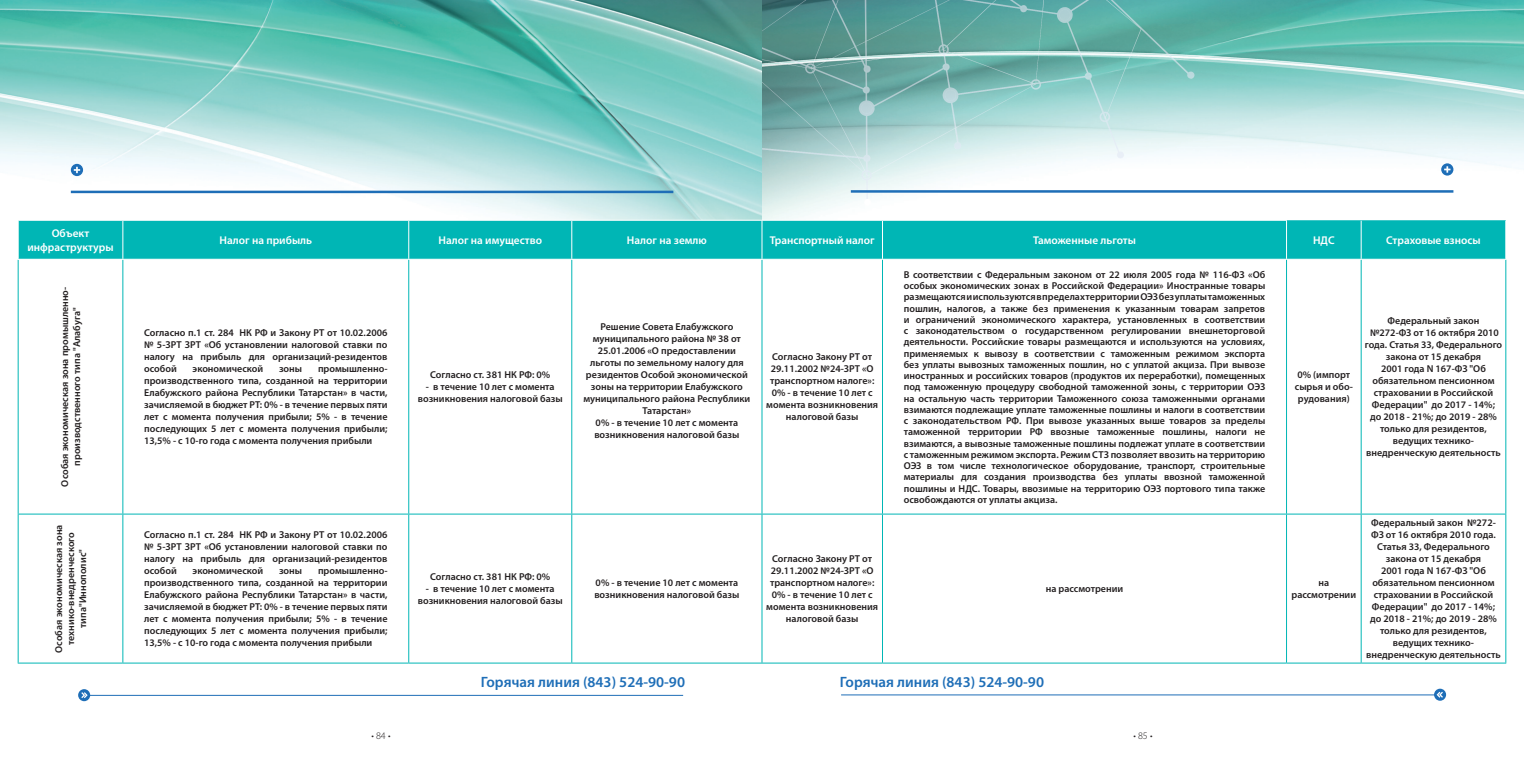
<style>
.page{position:relative;width:1524px;height:780px;background:#fff}
.page>*{position:absolute;margin:0;border:0;box-sizing:border-box;transform-origin:0 0}
.t1{font:600 15px "Myriad Pro";color:#1e6eb7}
.t2{font:600 11.25px/13.5px "Myriad Pro";color:#fff;text-align:center}
.t3{font:600 10px/12px "Myriad Pro";color:#231f20;text-align:center}
.t4{font:300 10px "Myriad Pro";color:#231f20}
</style>
<div class="page">
<img style="left:0;top:0;width:1524px;height:702px">
<hr style="left:851px;top:190px;width:602px;height:3px;background:#1e6eb7">
<svg style="left:1441px;top:163px;width:12px;height:12px"></svg>
<hr style="left:841px;top:694px;width:595px;height:1px;background:#1e6eb7">
<svg style="left:1434px;top:688px;width:12px;height:12px"></svg>
<svg style="left:71px;top:164px;width:12px;height:12px"></svg>
<hr style="left:71px;top:191px;width:602px;height:2px;background:#1e6eb7">
<hr style="left:88px;top:695px;width:595px;height:1px;background:#1e6eb7">
<svg style="left:78px;top:689px;width:12px;height:12px"></svg>
<div style="left:19px;top:220px;width:1486px;height:39px;background:#00b6b5"></div>
<svg style="left:19px;top:260px;width:742px;height:402px"></svg>
<hr style="left:18px;top:260px;width:1px;height:253px;background:#00b6b5">
<hr style="left:122px;top:260px;width:1px;height:253px;background:#00b6b5">
<hr style="left:408px;top:260px;width:1px;height:253px;background:#00b6b5">
<hr style="left:571px;top:260px;width:1px;height:253px;background:#00b6b5">
<hr style="left:761px;top:260px;width:1px;height:253px;background:#00b6b5">
<hr style="left:882px;top:260px;width:1px;height:253px;background:#00b6b5">
<hr style="left:1286px;top:260px;width:1px;height:253px;background:#00b6b5">
<hr style="left:1360px;top:260px;width:1px;height:253px;background:#00b6b5">
<hr style="left:1505px;top:260px;width:1px;height:253px;background:#00b6b5">
<hr style="left:18px;top:513px;width:105px;height:1px;background:#00b6b5">
<hr style="left:18px;top:514px;width:1px;height:148px;background:#00b6b5">
<hr style="left:123px;top:513px;width:286px;height:1px;background:#00b6b5">
<hr style="left:122px;top:514px;width:1px;height:148px;background:#00b6b5">
<hr style="left:409px;top:513px;width:163px;height:1px;background:#00b6b5">
<hr style="left:408px;top:514px;width:1px;height:148px;background:#00b6b5">
<hr style="left:572px;top:513px;width:190px;height:1px;background:#00b6b5">
<hr style="left:571px;top:514px;width:1px;height:148px;background:#00b6b5">
<hr style="left:762px;top:513px;width:120px;height:1px;background:#00b6b5">
<hr style="left:761px;top:514px;width:1px;height:148px;background:#00b6b5">
<hr style="left:882px;top:513px;width:404px;height:1px;background:#00b6b5">
<hr style="left:882px;top:514px;width:1px;height:148px;background:#00b6b5">
<hr style="left:1286px;top:513px;width:75px;height:1px;background:#00b6b5">
<hr style="left:1286px;top:514px;width:1px;height:148px;background:#00b6b5">
<hr style="left:1361px;top:513px;width:145px;height:1px;background:#00b6b5">
<hr style="left:1360px;top:514px;width:1px;height:148px;background:#00b6b5">
<hr style="left:1505px;top:514px;width:1px;height:148px;background:#00b6b5">
<hr style="left:18px;top:662px;width:105px;height:1px;background:#00b6b5">
<hr style="left:123px;top:662px;width:286px;height:1px;background:#00b6b5">
<hr style="left:409px;top:662px;width:163px;height:1px;background:#00b6b5">
<hr style="left:572px;top:662px;width:190px;height:1px;background:#00b6b5">
<hr style="left:762px;top:662px;width:120px;height:1px;background:#00b6b5">
<hr style="left:882px;top:662px;width:404px;height:1px;background:#00b6b5">
<hr style="left:1286px;top:662px;width:75px;height:1px;background:#00b6b5">
<hr style="left:1361px;top:662px;width:145px;height:1px;background:#00b6b5">
<hr style="left:18px;top:220px;width:105px;height:1px;background:#fff">
<hr style="left:18px;top:221px;width:1px;height:38px;background:#fff">
<hr style="left:123px;top:220px;width:286px;height:1px;background:#fff">
<hr style="left:122px;top:221px;width:1px;height:38px;background:#fff">
<hr style="left:409px;top:220px;width:163px;height:1px;background:#fff">
<hr style="left:408px;top:221px;width:1px;height:38px;background:#fff">
<hr style="left:572px;top:220px;width:190px;height:1px;background:#fff">
<hr style="left:571px;top:221px;width:1px;height:38px;background:#fff">
<hr style="left:762px;top:220px;width:120px;height:1px;background:#fff">
<hr style="left:761px;top:221px;width:1px;height:38px;background:#fff">
<hr style="left:882px;top:220px;width:405px;height:1px;background:#fff">
<hr style="left:882px;top:221px;width:1px;height:38px;background:#fff">
<hr style="left:1286px;top:221px;width:1px;height:38px;background:#fff">
<hr style="left:1360px;top:221px;width:1px;height:38px;background:#fff">
<hr style="left:1505px;top:221px;width:1px;height:38px;background:#fff">
<hr style="left:18px;top:259px;width:105px;height:1px;background:#fff">
<hr style="left:123px;top:259px;width:286px;height:1px;background:#fff">
<hr style="left:409px;top:259px;width:163px;height:1px;background:#fff">
<hr style="left:572px;top:259px;width:190px;height:1px;background:#fff">
<hr style="left:762px;top:259px;width:120px;height:1px;background:#fff">
<hr style="left:882px;top:259px;width:404px;height:1px;background:#fff">
<hr style="left:1286px;top:259px;width:75px;height:1px;background:#fff">
<hr style="left:1361px;top:259px;width:145px;height:1px;background:#fff">
<p class="t2" style="left:27px;top:227px;width:88px">Объект инфраструктуры</p>
<p class="t2" style="left:219px;top:233px;width:94px">Налог на прибыль</p>
<p class="t2" style="left:438px;top:233px;width:105px">Налог на имущество</p>
<p class="t2" style="left:627px;top:233px;width:81px">Налог на землю</p>
<p class="t2" style="left:770px;top:233px;width:107px">Транспортный налог</p>
<p class="t2" style="left:1033px;top:233px;width:104px">Таможенные льготы</p>
<p class="t2" style="left:1313px;top:233px;width:23px">НДС</p>
<p class="t2" style="left:1386px;top:233px;width:96px">Страховые взносы</p>
<p class="t3" style="left:59px;top:486px;width:201px;rotate:-90deg">Особая экономическая зона промышленно&shy;производственного типа "Алабуга"</p>
<p class="t3" style="left:904px;top:269px;width:363px;line-height:11.2px;text-align:justify">В соответствии с Федеральным законом от 22 июля 2005 года № 116-ФЗ «Об особых экономических зонах в Российской Федерации» Иностранные товары размещаются и используются в пределах территории ОЭЗ без уплаты таможенных пошлин, налогов, а также без применения к указанным товарам запретов и ограничений экономического характера, установленных в соответствии с законодательством о государственном регулировании внешнеторговой деятельности. Российские товары размещаются и используются на условиях, применяемых к вывозу в соответствии с таможенным режимом экспорта без уплаты вывозных таможенных пошлин, но с уплатой акциза. При вывозе иностранных и российских товаров (продуктов их переработки), помещенных под таможенную процедуру свободной таможенной зоны, с территории ОЭЗ на остальную часть территории Таможенного союза таможенными органами взимаются подлежащие уплате таможенные пошлины и налоги в соответствии с законодательством РФ. При вывозе указанных выше товаров за пределы таможенной территории РФ ввозные таможенные пошлины, налоги не взимаются, а вывозные таможенные пошлины подлежат уплате в соответствии с таможенным режимом экспорта. Режим СТЗ позволяет ввозить на территорию ОЭЗ в том числе технологическое оборудование, транспорт, строительные материалы для создания производства без уплаты ввозной таможенной пошлины и НДС. Товары, ввозимые на территорию ОЭЗ портового типа также освобождаются от уплаты акциза.</p>
<p class="t3" style="left:1365px;top:315px;width:139px">Федеральный закон<br>№272-ФЗ от 16 октября 2010 года. Статья 33, Федерального закона от 15 декабря<br>2001 года N 167-ФЗ "Об обязательном пенсионном страховании в Российской<br>Федерации" до 2017 - 14%;<br>до 2018 - 21%; до 2019 - 28% только для резидентов, ведущих технико&shy;внедренческую деятельность</p>
<p class="t3" style="left:583px;top:321px;width:169px">Решение Совета Елабужского муниципального района № 38 от<br>25.01.2006 «О предоставлении льготы по земельному налогу для резидентов Особой экономической зоны на территории Елабужского муниципального района Республики<br>Татарстан»<br>0% - в течение 10 лет с момента возникновения налоговой базы</p>
<p class="t3" style="left:144px;top:327px;width:245px;text-align:justify">Согласно п.1 ст. 284 НК РФ и Закону РТ от 10.02.2006 № 5-ЗРТ ЗРТ «Об установлении налоговой ставки по налогу на прибыль для организаций-резидентов особой</p>
<p class="t3" style="left:766px;top:351px;width:113px">Согласно Закону РТ от<br>29.11.2002 №24-ЗРТ «О транспортном налоге»:<br>0% - в течение 10 лет с момента возникновения налоговой базы</p>
<p class="t3" style="left:193px;top:363px;width:72px">экономической</p>
<p class="t3" style="left:279px;top:363px;width:25px">зоны</p>
<p class="t3" style="left:144px;top:363px;width:245px;text-align:justify;text-indent:174px">промышленно&shy;производственного типа, созданной на территории Елабужского района Республики Татарстан» в части, зачисляемой в бюджет РТ: 0% - в течение первых пяти лет с момента получения прибыли; 5% - в течение последующих 5 лет с момента получения прибыли; 13,5% - с 10-го года с момента получения прибыли</p>
<p class="t3" style="left:430px;top:369px;width:122px">Согласно ст. 381 НК РФ: 0%</p>
<p class="t3" style="left:1295px;top:369px;width:60px">0% (импорт сырья и обо&shy;рудования)</p>
<p class="t3" style="left:418px;top:381px;width:146px">- в течение 10 лет с момента возникновения налоговой базы</p>
<p class="t3" style="left:53px;top:652px;width:130px;rotate:-90deg">Особая экономическая зона технико-внедренческого типа"Иннополис"</p>
<p class="t3" style="left:144px;top:529px;width:245px;text-align:justify">Согласно п.1 ст. 284 НК РФ и Закону РТ от 10.02.2006 № 5-ЗРТ ЗРТ «Об установлении налоговой ставки по налогу на прибыль для организаций-резидентов особой</p>
<p class="t3" style="left:193px;top:565px;width:72px">экономической</p>
<p class="t3" style="left:279px;top:565px;width:25px">зоны</p>
<p class="t3" style="left:144px;top:565px;width:245px;text-align:justify;text-indent:174px">промышленно&shy;производственного типа, созданной на территории Елабужского района Республики Татарстан» в части, зачисляемой в бюджет РТ: 0% - в течение первых пяти лет с момента получения прибыли; 5% - в течение последующих 5 лет с момента получения прибыли; 13,5% - с 10-го года с момента получения прибыли</p>
<p class="t3" style="left:430px;top:571px;width:122px">Согласно ст. 381 НК РФ: 0%</p>
<p class="t3" style="left:418px;top:583px;width:146px">- в течение 10 лет с момента возникновения налоговой базы</p>
<p class="t3" style="left:594px;top:577px;width:146px;text-align:left">0% - в течение 10 лет с момента возникновения налоговой базы</p>
<p class="t3" style="left:766px;top:553px;width:113px">Согласно Закону РТ от<br>29.11.2002 №24-ЗРТ «О транспортном налоге»:<br>0% - в течение 10 лет с момента возникновения налоговой базы</p>
<p class="t3" style="left:1045px;top:583px;width:79px">на рассмотрении</p>
<p class="t3" style="left:1291px;top:577px;width:66px">на рассмотрении</p>
<h1 class="t1" style="left:481px;top:673px;width:206px">Горячая линия (843) 524-90-90</h1>
<h1 class="t1" style="left:840px;top:673px;width:206px">Горячая линия (843) 524-90-90</h1>
<p class="t3" style="left:1366px;top:517px;width:136px">Федеральный закон №272-<br>ФЗ от 16 октября 2010 года.<br>Статья 33, Федерального закона от 15 декабря<br>2001 года N 167-ФЗ "Об обязательном пенсионном страховании в Российской<br>Федерации" до 2017 - 14%; до 2018 - 21%; до 2019 - 28% только для резидентов, ведущих технико&shy;внедренческую деятельность</p>
<p class="t4" style="left:371px;top:729px;width:21px">• 84 •</p>
<p class="t4" style="left:1133px;top:729px;width:21px">• 85 •</p>
</div>
